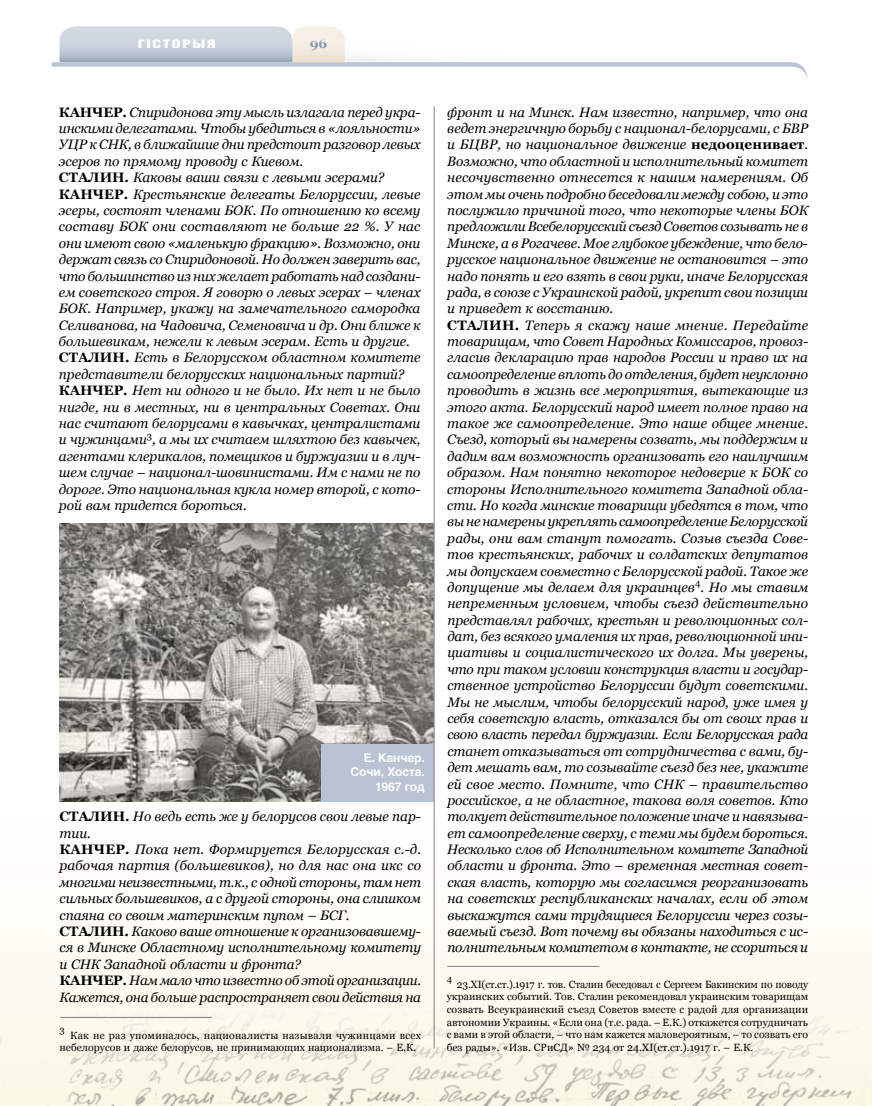
<style>
.page{position:relative;width:872px;height:1106px;background:#fff}
.page>*{position:absolute;margin:0;border:0;box-sizing:border-box;transform-origin:0 0}
.t1{font:italic 13.65px/16.4px "Georgia";color:#000}
.t2{font:700 13.5px "Georgia";color:#8095af}
.t3{font:700 12px/14.4px "Helios";letter-spacing:-.01em;color:#fff;text-align:right}
.t4{font:12px "Black Grotesk C";letter-spacing:.15em;color:#fff}
.t5{font:10.5px/12.6px "Georgia";letter-spacing:.005em;color:#000}
.t6{font:9.6px "Georgia";color:#000}
.s1{font-weight:700;font-style:normal}
</style>
<div class="page">
<svg style="left:52px;top:26px;width:755px;height:51px"></svg>
<svg style="left:0;top:819px;width:872px;height:287px;fill:#fcfbf2"></svg>
<img style="left:60px;top:523px;width:374px;height:278px">
<div style="left:321px;top:744px;width:113px;height:57px;background:#b9c3d3"></div>
<hr style="left:434px;top:106px;width:1px;height:942px;background:#818084">
<hr style="left:60px;top:1017px;width:152px;height:1px;background:#818084">
<hr style="left:447px;top:966px;width:152px;height:1px;background:#818084">
<p class="t4" style="left:138px;top:36px;width:79px">гісторыя</p>
<p class="t2" style="left:309px;top:35px;width:19px">96</p>
<p class="t1" style="left:59px;top:104px;width:363px"><span class="s1">КАНЧЕР.</span> Спиридонова эту мысль излагала перед укра&shy;инскими делегатами. Чтобы убедиться в «лояльности» УЦР к СНК, в ближайшие дни предстоит разговор левых эсеров по прямому проводу с Киевом.<br><span class="s1">СТАЛИН.</span> Каковы ваши связи с левыми эсерами?<br><span class="s1">КАНЧЕР.</span> Крестьянские делегаты Белоруссии, левые эсеры, состоят членами БОК. По отношению ко всему составу БОК они составляют не больше 22 %. У нас они имеют свою «маленькую фракцию». Возможно, они держат связь со Спиридоновой. Но должен заверить вас, что большинство из них желает работать над создани&shy;ем советского строя. Я говорю о левых эсерах – членах БОК. Например, укажу на замечательного самородка Селиванова, на Чадовича, Семеновича и др. Они ближе к большевикам, нежели к левым эсерам. Есть и другие.<br><span class="s1">СТАЛИН.</span> Есть в Белорусском областном комитете представители белорусских национальных партий?<br><span class="s1">КАНЧЕР.</span> Нет ни одного и не было. Их нет и не было нигде, ни в местных, ни в центральных Советах. Они нас считают белорусами в кавычках, централистами и чужинцами<sup>3</sup>, а мы их считаем шляхтою без кавычек, агентами клерикалов, помещиков и буржуазии и в луч&shy;шем случае – национал-шовинистами. Им с нами не по дороге. Это национальная кукла номер второй, с кото&shy;рой вам придется бороться.</p>
<p class="t1" style="left:447px;top:104px;width:362px">фронт и на Минск. Нам известно, например, что она ведет энергичную борьбу с национал-белорусами, с БВР и БЦВР, но национальное движение <span class="s1">недооценивает</span>.<br>Возможно, что областной и исполнительный комитет несочувственно отнесется к нашим намерениям. Об этом мы очень подробно беседовали между собою, и это послужило причиной того, что некоторые члены БОК предложили Всебелорусский съезд Советов созывать не в Минске, а в Рогачеве. Мое глубокое убеждение, что бело&shy;русское национальное движение не остановится – это надо понять и его взять в свои руки, иначе Белорусская рада, в союзе с Украинской радой, укрепит свои позиции и приведет к восстанию.<br><span class="s1">СТАЛИН.</span> Теперь я скажу наше мнение. Передайте товарищам, что Совет Народных Комиссаров, провоз&shy;гласив декларацию прав народов России и право их на самоопределение вплоть до отделения, будет неуклонно проводить в жизнь все мероприятия, вытекающие из этого акта. Белорусский народ имеет полное право на такое же самоопределение. Это наше общее мнение.<br>Съезд, который вы намерены созвать, мы поддержим и дадим вам возможность организовать его наилучшим образом. Нам понятно некоторое недоверие к БОК со стороны Исполнительного комитета Западной обла&shy;сти. Но когда минские товарищи убедятся в том, что вы не намерены укреплять самоопределение Белорусской рады, они вам станут помогать. Созыв съезда Сове&shy;тов крестьянских, рабочих и солдатских депутатов мы допускаем совместно с Белорусской радой. Такое же допущение мы делаем для украинцев<sup>4</sup>. Но мы ставим непременным условием, чтобы съезд действительно представлял рабочих, крестьян и революционных сол&shy;дат, без всякого умаления их прав, революционной ини&shy;циативы и социалистического их долга. Мы уверены, что при таком условии конструкция власти и государ&shy;ственное устройство Белоруссии будут советскими.<br>Мы не мыслим, чтобы белорусский народ, уже имея у себя советскую власть, отказался бы от своих прав и свою власть передал буржуазии. Если Белорусская рада станет отказываться от сотрудничества с вами, бу&shy;дет мешать вам, то созывайте съезд без нее, укажите ей свое место. Помните, что СНК – правительство российское, а не областное, такова воля советов. Кто толкует действительное положение иначе и навязыва&shy;ет самоопределение сверху, с теми мы будем бороться.<br>Несколько слов об Исполнительном комитете Западной области и фронта. Это – временная местная совет&shy;ская власть, которую мы согласимся реорганизовать на советских республиканских началах, если об этом выскажутся сами трудящиеся Белоруссии через созы&shy;ваемый съезд. Вот почему вы обязаны находиться с ис&shy;полнительным комитетом в контакте, не ссориться и</p>
<p class="t3" style="left:350px;top:750px;width:76px">Е. Канчер.<br>Сочи, Хоста.<br>1967 год</p>
<p class="t1" style="left:60px;top:808px;width:363px"><span class="s1">СТАЛИН.</span> Но ведь есть же у белорусов свои левые пар&shy;тии.<br><span class="s1">КАНЧЕР.</span> Пока нет. Формируется Белорусская с.-д. рабочая партия (большевиков), но для нас она икс со многими неизвестными, т.к., с одной стороны, там нет сильных большевиков, а с другой стороны, она слишком спаяна со своим материнским пупом – БСГ.<br><span class="s1">СТАЛИН.</span> Каково ваше отношение к организовавшему&shy;ся в Минске Областному исполнительному комитету и СНК Западной области и фронта?<br><span class="s1">КАНЧЕР.</span> Нам мало что известно об этой организации.<br>Кажется, она больше распространяет свои действия на</p>
<p class="t6" style="left:60px;top:1024px;width:7px">3</p>
<p class="t5" style="left:60px;top:1028px;width:363px;text-indent:11px">Как не раз упоминалось, националисты называли чужинцами всех небелорусов и даже белорусов, не принимающих национализма. – Е.К.</p>
<p class="t6" style="left:447px;top:973px;width:7px">4</p>
<p class="t5" style="left:447px;top:977px;width:363px;text-align:justify;text-indent:10px">23.XI(ст.ст.).1917 г. тов. Сталин беседовал с Сергеем Бакинским по поводу украинских событий. Тов. Сталин рекомендовал украинским товарищам созвать Всеукраинский съезд Советов вместе с радой для организации автономии Украины. «Если она (т.е. рада. – Е.К.) откажется сотрудничать с вами в этой области, – что нам кажется маловероятным, – то созвать его без рады». «Изв. СРиСД» № 234 от 24.XI(ст.ст.).1917 г. – Е.К.</p>
</div>
